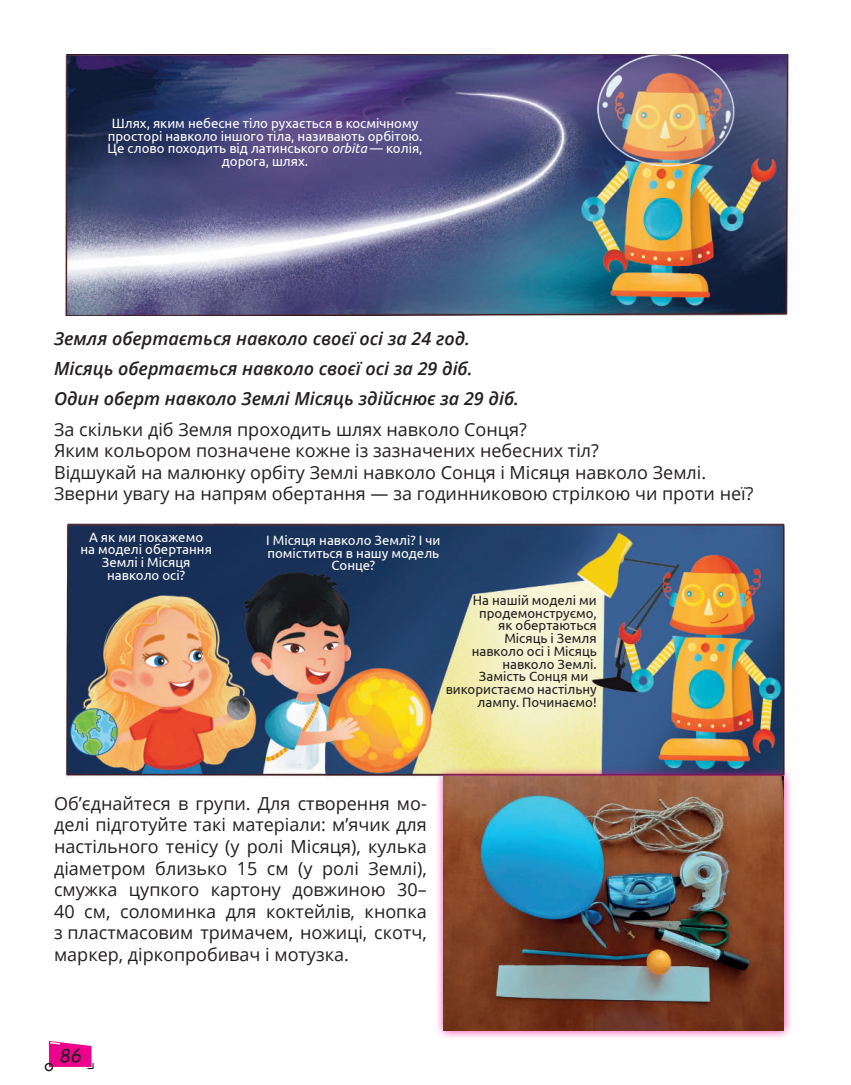
<style>
.page{position:relative;width:851px;height:1085px;background:#fff}
.page>*{position:absolute;margin:0;border:0;box-sizing:border-box;transform-origin:0 0}
.t1{font:18px/21.6px "Open Sans";color:#231f20}
.t2{font:italic 600 18px/30.2px "Open Sans";color:#231f20}
.t3{font:italic 18px "Comic Sans MS";color:#231f20}
.t4{font:13.5px/12.8px "Ubuntu";color:#fff;text-align:center}
.t5{font:13.5px "Ubuntu";color:#231f20}
.s1{font-style:italic}
</style>
<div class="page">
<svg style="left:49px;top:1041px;width:45px;height:28px"></svg>
<div style="left:45px;top:1062px;width:8px;height:9px;border:2px solid #231f20;border-radius:50%"></div>
<img style="left:65px;top:54px;width:726px;height:261px">
<img style="left:65px;top:523px;width:721px;height:256px">
<div style="left:434px;top:766px;width:359px;height:274px;background:#ed028c;opacity:.75"></div>
<img style="left:444px;top:776px;width:339px;height:254px">
<p class="t4" style="left:107px;top:116px;width:316px">Шлях, яким небесне тіло рухається в космічному просторі навколо іншого тіла, називають орбітою.<br>Це слово походить від латинського <span class="s1">orbita</span> — колія, дорога, шлях.</p>
<p class="t2" style="left:54px;top:323px;width:466px">Земля обертається навколо своєї осі за 24 год.<br>Місяць обертається навколо своєї осі за 29 діб.<br>Один оберт навколо Землі Місяць здійснює за 29 діб.</p>
<p class="t1" style="left:54px;top:418px;width:701px">За скільки діб Земля проходить шлях навколо Сонця?<br>Яким кольором позначене кожне із зазначених небесних тіл?<br>Відшукай на малюнку орбіту Землі навколо Сонця і Місяця навколо Землі.<br>Зверни увагу на напрям обертання — за годинниковою стрілкою чи проти неї?</p>
<p class="t4" style="left:80px;top:530px;width:133px">А як ми покажемо на моделі обертання<br>Землі і Місяця навколо осі?</p>
<p class="t4" style="left:266px;top:533px;width:176px">І Місяця навколо Землі? І чи поміститься в нашу модель<br>Сонце?</p>
<p class="t5" style="left:472px;top:592px;width:125px">На нашій моделі ми</p>
<p class="t5" style="left:479px;top:604px;width:119px">продемонструємо,</p>
<p class="t5" style="left:498px;top:617px;width:100px">як обертаються</p>
<p class="t5" style="left:504px;top:630px;width:94px">Місяць і Земля</p>
<p class="t5" style="left:471px;top:643px;width:126px">навколо осі і Місяць</p>
<p class="t5" style="left:502px;top:655px;width:96px">навколо Землі.</p>
<p class="t5" style="left:479px;top:668px;width:111px">Замість Сонця ми</p>
<p class="t5" style="left:445px;top:681px;width:152px">використаємо настільну</p>
<p class="t5" style="left:477px;top:694px;width:121px">лампу. Починаємо!</p>
<p class="t1" style="left:54px;top:791px;width:374px;text-align:justify">Об’єднайтеся в групи. Для створення мо&shy;делі підготуйте такі матеріали: м’ячик для настільного тенісу (у ролі Місяця), кулька діаметром близько 15 см (у ролі Землі), смужка цупкого картону довжиною 30– 40 см, соломинка для коктейлів, кнопка з пластмасовим тримачем, ножиці, скотч, маркер, діркопробивач і мотузка.</p>
<p class="t3" style="left:59px;top:1042px;width:23px">86</p>
</div>
